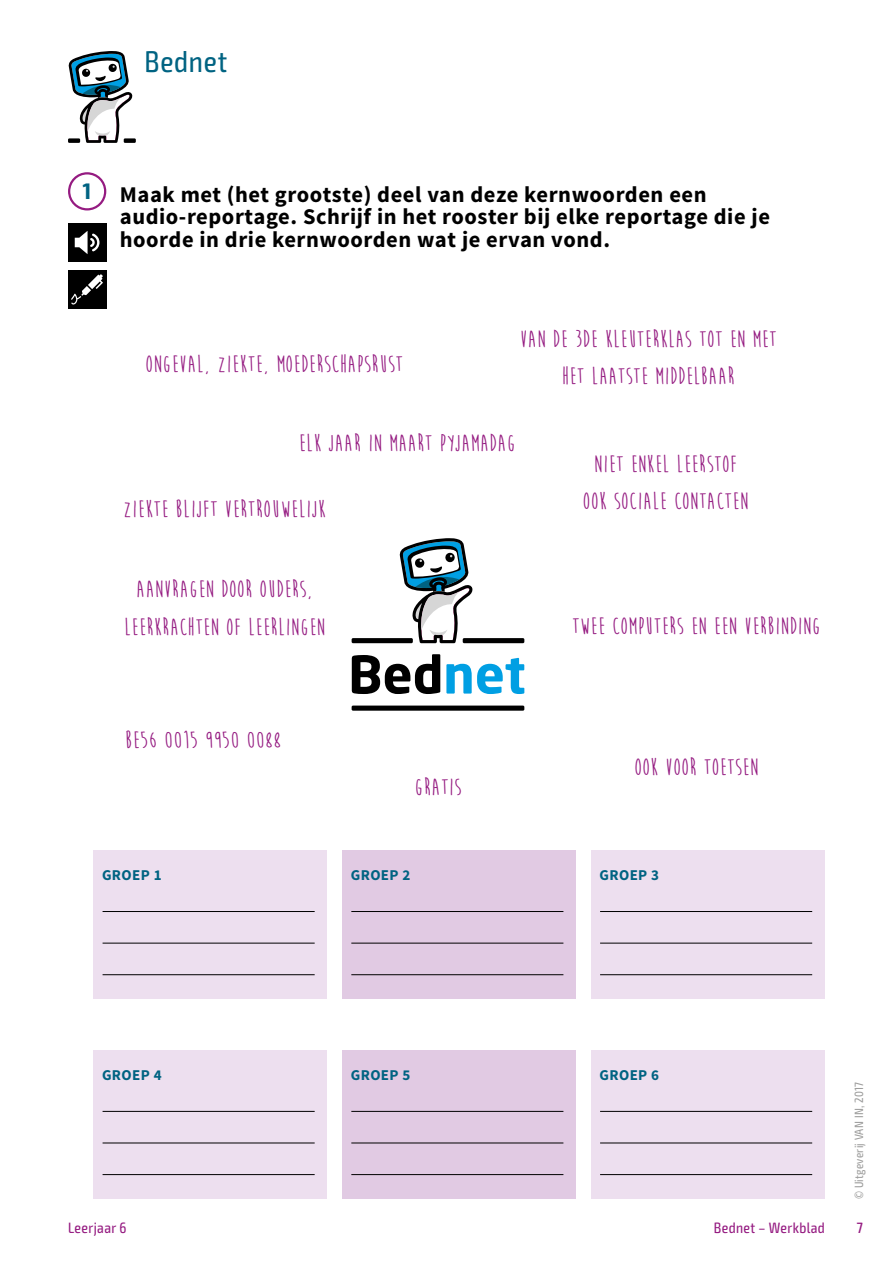
<style>
.page{position:relative;width:893px;height:1263px;background:#fff}
.page>*{position:absolute;margin:0;border:0;box-sizing:border-box;transform-origin:0 0}
.t1{font:condensed 30px "Exo 2";letter-spacing:.025em;color:#006382}
.t2{font:700 24.3px/37.5px "Moon Flower";letter-spacing:.025em;color:#951b81;text-align:center}
.t3{font:700 22.5px/22.5px "Source Sans Pro";letter-spacing:.025em;color:#000}
.t4{font:700 condensed 22.5px "Exo 2";color:#006382}
.t5{font:700 15px "Source Sans Pro";letter-spacing:.025em;color:#006382}
.t6{font:condensed 15px "Exo 2";letter-spacing:.025em;color:#951b81}
.t7{font:500 condensed 15px "Exo 2";color:#951b81}
.t8{font:condensed 12px "Exo 2";letter-spacing:.025em;color:#9d9d9c}
</style>
<div class="page">
<div style="left:94px;top:850px;width:233px;height:149px;background:#eddfef"></div>
<div style="left:94px;top:1050px;width:233px;height:149px;background:#eddfef"></div>
<div style="left:342px;top:850px;width:234px;height:149px;background:#e1cae3"></div>
<div style="left:342px;top:1050px;width:234px;height:149px;background:#e1cae3"></div>
<div style="left:591px;top:850px;width:234px;height:149px;background:#eddfef"></div>
<div style="left:591px;top:1050px;width:234px;height:149px;background:#eddfef"></div>
<div style="left:68px;top:172px;width:38px;height:38px;border:2px solid #951b81;border-radius:50%"></div>
<div style="left:68px;top:223px;width:38px;height:38px;background:#000"></div>
<svg style="left:75px;top:231px;width:24px;height:23px"></svg>
<div style="left:68px;top:270px;width:38px;height:38px;background:#000"></div>
<svg style="left:71px;top:274px;width:32px;height:30px"></svg>
<svg style="left:68px;top:51px;width:65px;height:92px"></svg>
<div style="left:124px;top:138px;width:12px;height:5px;background:#000"></div>
<svg style="left:352px;top:654px;width:88px;height:40px"></svg>
<svg style="left:446px;top:658px;width:78px;height:36px"></svg>
<div style="left:352px;top:638px;width:61px;height:5px;background:#000"></div>
<div style="left:463px;top:638px;width:61px;height:5px;background:#000"></div>
<div style="left:352px;top:705px;width:172px;height:6px;background:#000"></div>
<svg style="left:399px;top:538px;width:74px;height:105px"></svg>
<hr style="left:103px;top:911px;width:212px;height:1px;background:#000">
<hr style="left:103px;top:1111px;width:212px;height:1px;background:#000">
<hr style="left:351px;top:911px;width:212px;height:1px;background:#000">
<hr style="left:351px;top:1111px;width:212px;height:1px;background:#000">
<hr style="left:600px;top:911px;width:212px;height:1px;background:#000">
<hr style="left:600px;top:1111px;width:212px;height:1px;background:#000">
<hr style="left:103px;top:943px;width:212px;height:1px;background:#000">
<hr style="left:103px;top:1142px;width:212px;height:1px;background:#000">
<hr style="left:351px;top:943px;width:212px;height:1px;background:#000">
<hr style="left:351px;top:1142px;width:212px;height:1px;background:#000">
<hr style="left:600px;top:943px;width:212px;height:1px;background:#000">
<hr style="left:600px;top:1142px;width:212px;height:1px;background:#000">
<hr style="left:103px;top:974px;width:212px;height:1px;background:#000">
<hr style="left:103px;top:1174px;width:212px;height:1px;background:#000">
<hr style="left:351px;top:974px;width:212px;height:1px;background:#000">
<hr style="left:351px;top:1174px;width:212px;height:1px;background:#000">
<hr style="left:600px;top:974px;width:212px;height:1px;background:#000">
<hr style="left:600px;top:1174px;width:212px;height:1px;background:#000">
<p class="t1" style="left:145px;top:44px;width:84px">Bednet</p>
<p class="t4" style="left:83px;top:178px;width:10px">1</p>
<p class="t3" style="left:120px;top:184px;width:652px">Maak met (het grootste) deel van deze kernwoorden een audio-reportage. Schrijf in het rooster bij elke reportage die je hoorde in drie kernwoorden wat je ervan vond.</p>
<p class="t2" style="left:146px;top:346px;width:259px">ONGEVAL, ZIEKTE, MOEDERSCHAPSRUST</p>
<p class="t2" style="left:520px;top:320px;width:258px">VAN DE 3DE KLEUTERKLAS TOT EN MET<br>HET LAATSTE MIDDELBAAR</p>
<p class="t2" style="left:299px;top:424px;width:218px">ELK JAAR IN MAART PYJAMADAG</p>
<p class="t2" style="left:123px;top:491px;width:204px">ZIEKTE BLIJFT VERTROUWELIJK</p>
<p class="t2" style="left:124px;top:571px;width:202px">AANVRAGEN DOOR OUDERS,<br>LEERKRACHTEN OF LEERLINGEN</p>
<p class="t2" style="left:583px;top:445px;width:167px">NIET ENKEL LEERSTOF<br>OOK SOCIALE CONTACTEN</p>
<p class="t2" style="left:572px;top:607px;width:250px">TWEE COMPUTERS EN EEN VERBINDING</p>
<p class="t2" style="left:125px;top:721px;width:157px">BE56 0015 9950 0088</p>
<p class="t5" style="left:102px;top:865px;width:61px">GROEP 1</p>
<p class="t2" style="left:415px;top:768px;width:48px">GRATIS</p>
<p class="t5" style="left:351px;top:865px;width:61px">GROEP 2</p>
<p class="t2" style="left:634px;top:749px;width:125px">OOK VOOR TOETSEN</p>
<p class="t5" style="left:600px;top:865px;width:61px">GROEP 3</p>
<p class="t5" style="left:102px;top:1065px;width:61px">GROEP 4</p>
<p class="t5" style="left:351px;top:1065px;width:61px">GROEP 5</p>
<p class="t5" style="left:600px;top:1065px;width:61px">GROEP 6</p>
<p class="t6" style="left:68px;top:1219px;width:60px">Leerjaar 6</p>
<p class="t6" style="left:714px;top:1219px;width:113px">Bednet – Werkblad</p>
<p class="t8" style="left:852px;top:1199px;width:119px;rotate:-90deg">© Uitgeverij VAN IN, 2017</p>
<p class="t7" style="left:857px;top:1219px;width:8px">7</p>
</div>
